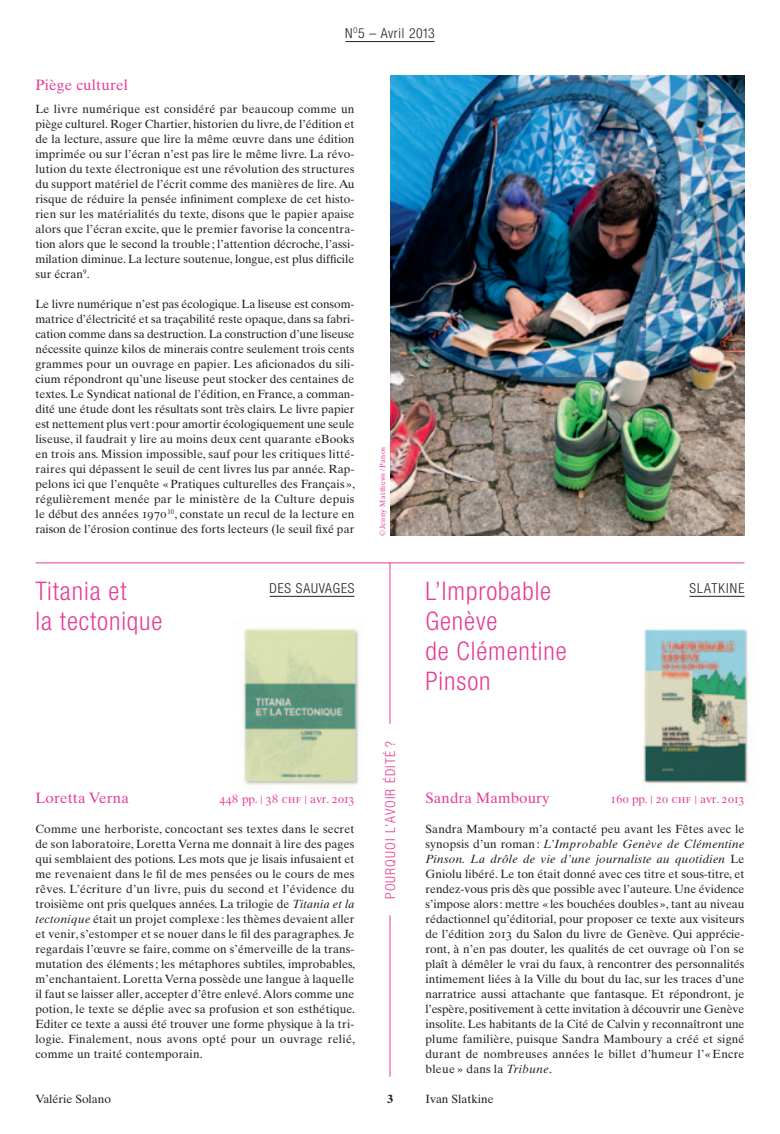
<style>
.page{position:relative;width:780px;height:1134px;background:#fff}
.page>*{position:absolute;margin:0;border:0;box-sizing:border-box;transform-origin:0 0}
.t1{font:300 condensed 25.62px/30px "Helvetica Neue";letter-spacing:.035em;color:#e63e97}
.t2{font:15px "Times Ten";letter-spacing:.01em;color:#e63e97}
.t3{font:300 condensed 13.75px "Helvetica Neue";letter-spacing:.055em;color:#231f20}
.t4{font:300 condensed 13.75px "Helvetica Neue";letter-spacing:.08em;color:#e63e97}
.t5{font:300 condensed 13.75px "Helvetica Neue";letter-spacing:.08em;color:#231f20}
.t6{font:11.88px/15px "Times Ten";letter-spacing:.01em;color:#231f20;text-align:justify}
.t7{font:11.88px "Times Ten Roman SC";letter-spacing:.035em;color:#e63e97}
.t8{font:700 11.88px "Times Ten";color:#231f20}
.t9{font:7.5px "Times Ten";letter-spacing:.035em;color:#e63e97}
.s1{font-family:"Times Ten Roman SC"}
.s2{font-family:"Times Ten"}
.s3{font-style:italic}
</style>
<div class="page">
<img style="left:243px;top:628px;width:116px;height:157px">
<img style="left:643px;top:629px;width:106px;height:155px">
<hr style="left:389px;top:915px;width:1px;height:162px;background:#e63e97">
<hr style="left:35px;top:563px;width:709px;height:1px;background:#e63e97">
<hr style="left:389px;top:563px;width:1px;height:161px;background:#e63e97">
<hr style="left:345px;top:41px;width:89px;height:1px;background:#231f20">
<hr style="left:269px;top:596px;width:85px;height:1px;background:#231f20">
<hr style="left:689px;top:596px;width:55px;height:1px;background:#231f20">
<img style="left:390px;top:75px;width:354px;height:461px">
<p class="t3" style="left:345px;top:25px;width:91px">N <sup>o</sup>5 – Avril 2013</p>
<p class="t2" style="left:35px;top:76px;width:94px">Piège culturel</p>
<p class="t6" style="left:35px;top:101px;width:320px">Le livre numérique est considéré par beaucoup comme un piège culturel. Roger Chartier, historien du livre, de l’édition et de la lecture, assure que lire la même œuvre dans une édition imprimée ou sur l’écran n’est pas lire le même livre. La révo&shy;lution du texte électronique est une révolution des structures du support matériel de l’écrit comme des manières de lire. Au risque de réduire la pensée infiniment complexe de cet histo&shy;rien sur les matérialités du texte, disons que le papier apaise alors que l’écran excite, que le premier favorise la concentra&shy;tion alors que le second la trouble ; l’attention décroche, l’assi&shy;milation diminue. La lecture soutenue, longue, est plus difficile sur écran<sup>9</sup>.</p>
<p class="t6" style="left:35px;top:296px;width:321px">Le livre numérique n’est pas écologique. La liseuse est consom&shy;matrice d’électricité et sa traçabilité reste opaque, dans sa fabri&shy;cation comme dans sa destruction. La construction d’une liseuse nécessite quinze kilos de minerais contre seulement trois cents grammes pour un ouvrage en papier. Les aficionados du sili&shy;cium répondront qu’une liseuse peut stocker des centaines de textes. Le Syndicat national de l’édition, en France, a comman&shy;dité une étude dont les résultats sont très clairs. Le livre papier est nettement plus vert: pour amortir écologiquement une seule liseuse, il faudrait y lire au moins deux cent quarante eBooks en trois ans. Mission impossible, sauf pour les critiques litté&shy;raires qui dépassent le seuil de cent livres lus par année. Rap&shy;pelons ici que l’enquête «Pratiques culturelles des Français », régulièrement menée par le ministère de la Culture depuis le début des années <span class="s1">1970</span><sup>10</sup>, constate un recul de la lecture en raison de l’érosion continue des forts lecteurs (le seuil fixé par</p>
<h1 class="t1" style="left:35px;top:576px;width:128px">Titania et<br>la tectonique</h1>
<p class="t3" style="left:269px;top:580px;width:86px">Des Sauvages</p>
<p class="t9" style="left:378px;top:536px;width:91px;rotate:-90deg">© Jenny Matthews / Panos</p>
<h1 class="t1" style="left:425px;top:576px;width:143px">L’Improbable<br>Genève<br>de Clémentine<br>Pinson</h1>
<p class="t5" style="left:689px;top:580px;width:56px">Slatkine</p>
<p class="t4" style="left:382px;top:899px;width:160px;rotate:-90deg">pourquoi l’avoir édité ?</p>
<p class="t2" style="left:35px;top:788px;width:95px">Loretta Verna</p>
<p class="t2" style="left:425px;top:788px;width:126px">Sandra Mamboury</p>
<p class="t7" style="left:610px;top:791px;width:135px">160 <span class="s2">pp. |</span> 20 chf <span class="s2">| avr.</span> 2013</p>
<p class="t7" style="left:219px;top:791px;width:136px">448 <span class="s2">pp. |</span> 38 chf <span class="s2">| avr.</span> 2013</p>
<p class="t6" style="left:35px;top:821px;width:321px;text-align:left">Comme une herboriste, concoctant ses textes dans le secret de son laboratoire, Loretta Verna me donnait à lire des pages qui semblaient des potions. Les mots que je lisais infusaient et me revenaient dans le fil de mes pensées ou le cours de mes rêves. L’écriture d’un livre, puis du second et l’évidence du troisième ont pris quelques années. La trilogie de <span class="s3">Titania et la tectonique</span> était un projet complexe : les thèmes devaient aller et venir, s’estomper et se nouer dans le fil des paragraphes. Je regardais l’œuvre se faire, comme on s’émerveille de la trans&shy;mutation des éléments; les métaphores subtiles, improbables, m’enchantaient. Loretta Verna possède une langue à laquelle il faut se laisser aller, accepter d’être enlevé. Alors comme une potion, le texte se déplie avec sa profusion et son esthétique.<br>Editer ce texte a aussi été trouver une forme physique à la tri&shy;logie. Finalement, nous avons opté pour un ouvrage relié, comme un traité contemporain.</p>
<p class="t6" style="left:425px;top:821px;width:320px">Sandra Mamboury m’a contacté peu avant les Fêtes avec le synopsis d’un roman : <span class="s3">L’Improbable Genève de Clémentine Pinson. La drôle de vie d’une journaliste au quotidien</span> Le Gniolu libéré. Le ton était donné avec ces titre et sous-titre, et rendez-vous pris dès que possible avec l’auteure. Une évidence s’impose alors: mettre « les bouchées doubles », tant au niveau rédactionnel qu’éditorial, pour proposer ce texte aux visiteurs de l’édition <span class="s1">2013</span> du Salon du livre de Genève. Qui apprécie&shy;ront, à n’en pas douter, les qualités de cet ouvrage où l’on se plaît à démêler le vrai du faux, à rencontrer des personnalités intimement liées à la Ville du bout du lac, sur les traces d’une narratrice aussi attachante que fantasque. Et répondront, je l’espère, positivement à cette invitation à découvrir une Genève insolite. Les habitants de la Cité de Calvin y reconnaîtront une plume familière, puisque Sandra Mamboury a créé et signé durant de nombreuses années le billet d’humeur l’« Encre bleue » dans la <span class="s3">Tribune</span>.</p>
<p class="t6" style="left:35px;top:1091px;width:77px">Valérie Solano</p>
<p class="t8" style="left:387px;top:1091px;width:7px">3</p>
<p class="t6" style="left:425px;top:1091px;width:70px">Ivan Slatkine</p>
</div>
